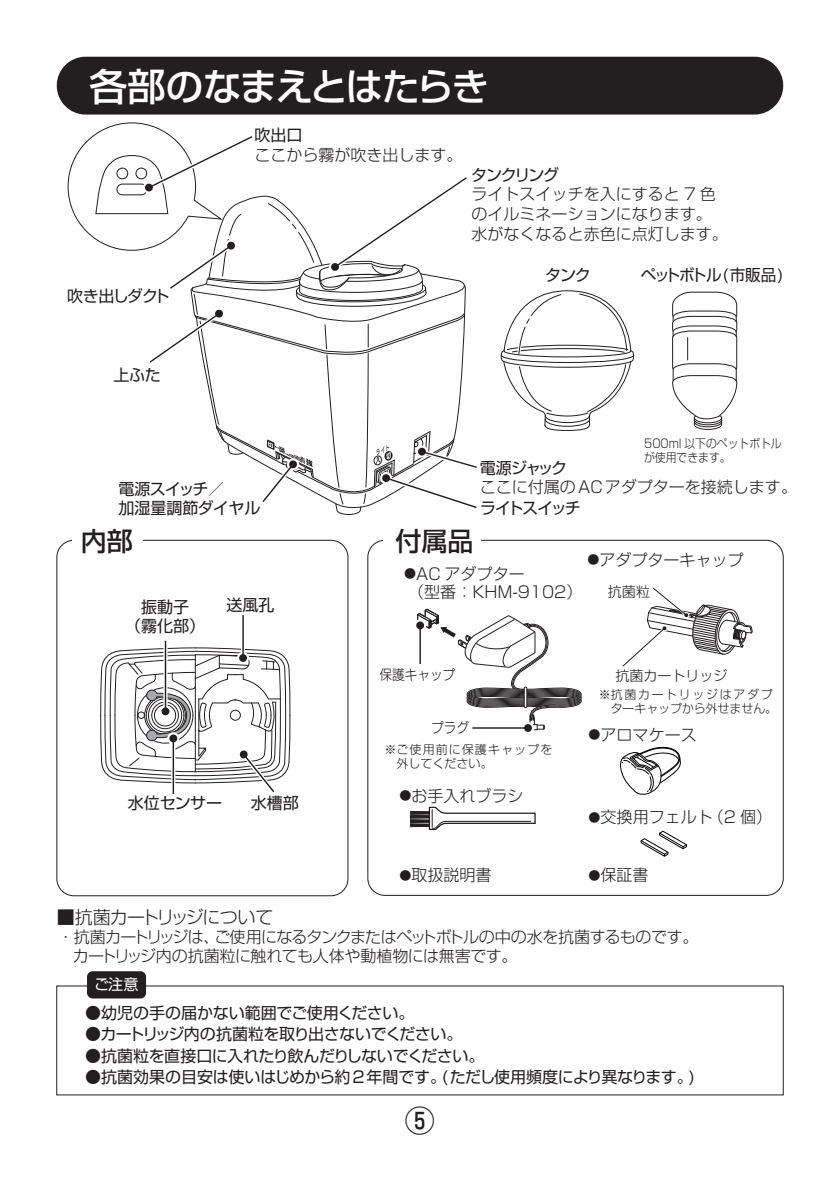
<style>
.page{position:relative;width:840px;height:1191px;background:#fff}
.page>*{position:absolute;margin:0;border:0;box-sizing:border-box;transform-origin:0 0}
.t1{font:500 38px "Shin Go Pro";letter-spacing:-.05em;color:#fff}
.t2{font:500 30px "Shin Go Pro";color:#231f20}
.t3{font:500 26px "Shin Go Pro";color:#231f20}
.t4{font:300 18px "Shin Go Pro";letter-spacing:-.045em;color:#231f20}
.t5{font:300 16px/20px "Shin Go Pro";color:#231f20}
.t6{font:16px "Shin Go Pro";letter-spacing:-.03em;color:#231f20}
.t7{font:300 16px/19.2px "Shin Go Pro";letter-spacing:-.035em;color:#231f20}
.t8{font:16px "Shin Go Pro";letter-spacing:-.01em;color:#231f20}
.t9{font:16px "Shin Go Pro";letter-spacing:-.06em;color:#231f20}
.t10{font:16px "Shin Go Pro";letter-spacing:-.005em;color:#231f20}
.t11{font:16px "Shin Go Pro";letter-spacing:-.085em;color:#231f20}
.t12{font:16px "Shin Go Pro";letter-spacing:-.1em;color:#231f20}
.t13{font:15px "Shin Go Pro";color:#fff}
.t14{font:300 14px "Shin Go Pro";color:#231f20}
.t15{font:300 14px "Shin Go Pro";color:#231f20;scale:.9 1}
.t16{font:300 12px/14px "Shin Go Pro";color:#231f20}
.t17{font:300 12px/14px "Shin Go Pro";color:#231f20;scale:.9 1}
.t18{font:300 12px/14px "Shin Go Pro";letter-spacing:.09em;color:#231f20}
.s1{font-size:12px}
</style>
<div class="page">
<svg style="left:500px;top:290px;width:134px;height:141px"></svg>
<div style="left:56px;top:540px;width:292px;height:356px;border:1px solid #231f20;border-radius:17px"></div>
<div style="left:72px;top:525px;width:71px;height:32px;background:#fff"></div>
<svg style="left:672px;top:291px;width:65px;height:139px"></svg>
<svg style="left:417px;top:608px;width:164px;height:122px"></svg>
<svg style="left:640px;top:830px;width:47px;height:27px"></svg>
<svg style="left:620px;top:746px;width:61px;height:49px"></svg>
<div style="left:57px;top:57px;width:725px;height:58px;background:#231f20;border-radius:29px"></div>
<svg style="left:409px;top:806px;width:127px;height:24px"></svg>
<div style="left:87px;top:971px;width:59px;height:27px;background:#231f20;border-radius:6px"></div>
<svg style="left:164px;top:641px;width:3px;height:6px"></svg>
<hr style="left:165px;top:641px;width:1px;height:69px;background:#231f20">
<hr style="left:242px;top:615px;width:2px;height:42px;background:#231f20">
<svg style="left:67px;top:122px;width:410px;height:393px"></svg>
<svg style="left:100px;top:647px;width:191px;height:147px"></svg>
<svg style="left:622px;top:587px;width:130px;height:80px"></svg>
<div style="left:414px;top:619px;width:12px;height:12px;border:4px solid #fff;border-radius:50%"></div>
<svg style="left:418px;top:629px;width:4px;height:35px"></svg>
<hr style="left:419px;top:626px;width:1px;height:38px;background:#231f20">
<div style="left:416px;top:621px;width:8px;height:8px;background:#231f20;border-radius:50%"></div>
<div style="left:521px;top:722px;width:13px;height:12px;border:4px solid #fff;border-radius:50%"></div>
<svg style="left:472px;top:726px;width:51px;height:4px"></svg>
<hr style="left:472px;top:727px;width:54px;height:1px;background:#231f20">
<svg style="left:523px;top:724px;width:8px;height:8px"></svg>
<h1 class="t1" style="left:89px;top:55px;width:401px">各部のなまえとはたらき</h1>
<p class="t11" style="left:67px;top:283px;width:104px">吹き出しダクト</p>
<p class="t6" style="left:113px;top:361px;width:49px">上ふた</p>
<p class="t6" style="left:254px;top:122px;width:50px">吹出口</p>
<p class="t5" style="left:254px;top:142px;width:210px">ここから霧が吹き出します。</p>
<p class="t6" style="left:471px;top:162px;width:90px">タンクリング</p>
<p class="t5" style="left:471px;top:182px;width:257px">ライトスイッチを入にすると 7 色のイルミネーションになります。水がなくなると赤色に点灯します。</p>
<p class="t6" style="left:545px;top:262px;width:47px">タンク</p>
<p class="t9" style="left:640px;top:262px;width:144px">ペットボトル(市販品)</p>
<p class="t6" style="left:479px;top:454px;width:89px">電源ジャック</p>
<p class="t17" style="left:643px;top:435px;width:154px">500ml 以下のペットボトルが使用できます。</p>
<p class="t6" style="left:118px;top:476px;width:107px">電源スイッチ／</p>
<p class="t5" style="left:479px;top:475px;width:318px">ここに付属の ACアダプターを接続します。</p>
<p class="t10" style="left:118px;top:495px;width:143px">加湿量調節ダイヤル</p>
<p class="t12" style="left:480px;top:495px;width:102px">ライトスイッチ</p>
<h3 class="t3" style="left:81px;top:520px;width:53px">内部</h3>
<h3 class="t3" style="left:395px;top:520px;width:79px">付属品</h3>
<p class="t6" style="left:141px;top:594px;width:49px">振動子</p>
<p class="t6" style="left:226px;top:592px;width:49px">送風孔</p>
<p class="t6" style="left:125px;top:613px;width:81px">（霧化部）</p>
<p class="t6" style="left:128px;top:789px;width:96px">水位センサー</p>
<p class="t6" style="left:250px;top:789px;width:49px">水槽部</p>
<p class="t5" style="left:404px;top:562px;width:179px;line-height:18px"><span class="s1">●</span>AC アダプター<br>（型番：KHM-9102）</p>
<p class="t15" style="left:379px;top:662px;width:86px">保護キャップ</p>
<p class="t15" style="left:431px;top:716px;width:44px">プラグ</p>
<p class="t18" style="left:396px;top:741px;width:157px;text-indent:-12px">※ご使用前に保護キャップを外してください。</p>
<p class="t5" style="left:399px;top:784px;width:125px"><span class="s1">●</span>お手入れブラシ</p>
<p class="t5" style="left:587px;top:547px;width:157px"><span class="s1">●</span>アダプターキャップ</p>
<p class="t14" style="left:607px;top:580px;width:43px">抗菌粒</p>
<p class="t14" style="left:615px;top:664px;width:113px">抗菌カートリッジ</p>
<p class="t16" style="left:610px;top:685px;width:168px;text-indent:-12px">※抗菌カートリッジはアダプターキャップから外せません。</p>
<p class="t5" style="left:588px;top:722px;width:109px"><span class="s1">●</span>アロマケース</p>
<p class="t5" style="left:588px;top:805px;width:185px"><span class="s1">●</span>交換用フェルト（2 個）</p>
<p class="t5" style="left:399px;top:863px;width:93px"><span class="s1">●</span>取扱説明書</p>
<p class="t5" style="left:588px;top:863px;width:61px"><span class="s1">●</span>保証書</p>
<p class="t4" style="left:57px;top:902px;width:218px">■抗菌カートリッジについて</p>
<p class="t7" style="left:73px;top:925px;width:626px;text-indent:-15px">・抗菌カートリッジは、ご使用になるタンクまたはペットボトルの中の水を抗菌するものです。カートリッジ内の抗菌粒に触れても人体や動植物には無害です。</p>
<p class="t13" style="left:94px;top:972px;width:46px">ご注意</p>
<p class="t8" style="left:85px;top:1000px;width:330px">●幼児の手の届かない範囲でご使用ください。</p>
<p class="t6" style="left:85px;top:1021px;width:378px">●カートリッジ内の抗菌粒を取り出さないでください。</p>
<p class="t6" style="left:85px;top:1042px;width:400px">●抗菌粒を直接口に入れたり飲んだりしないでください。</p>
<p class="t6" style="left:85px;top:1063px;width:610px">●抗菌効果の目安は使いはじめから約2年間です。(ただし使用頻度により異なります。)</p>
<h2 class="t2" style="left:404px;top:1095px;width:31px">⑤</h2>
</div>
